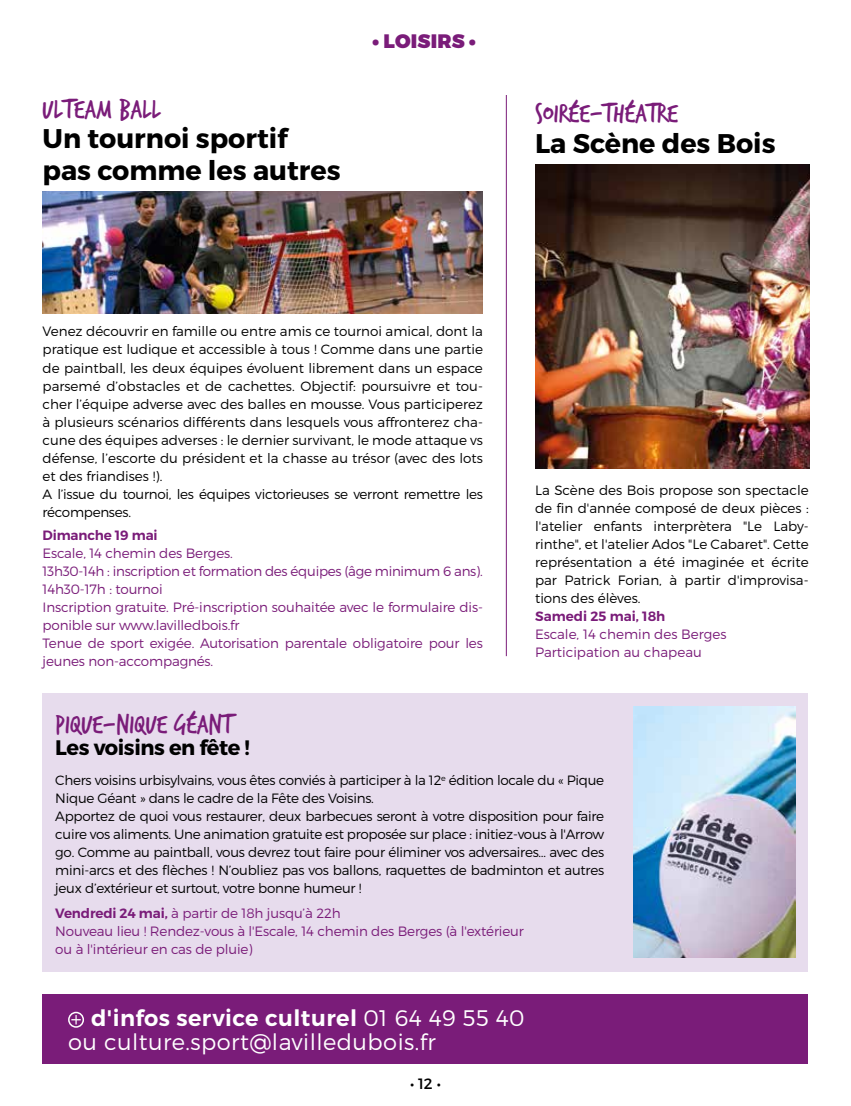
<style>
.page{position:relative;width:851px;height:1106px;background:#fff}
.page>*{position:absolute;margin:0;border:0;box-sizing:border-box;transform-origin:0 0}
.t1{font:28.5px "Trash Hand";color:#7a1c79}
.t2{font:700 27px/31.5px "Montserrat";color:#000}
.t3{font:300 22.5px/24px "Montserrat";letter-spacing:.02em;color:#fff}
.t4{font:700 21px "Montserrat";letter-spacing:-.02em;color:#000}
.t5{font:900 19.5px "Montserrat";letter-spacing:.01em;color:#7a1c79}
.t6{font:15px "Montserrat";color:#000}
.t7{font:300 13.5px/18px "Montserrat";letter-spacing:-.02em;color:#000}
.t8{font:300 13.5px/18px "Montserrat";color:#000}
.t9{font:300 13.5px/18px "Montserrat";letter-spacing:-.01em;color:#7a1c79}
.t10{font:600 13.5px "Montserrat";letter-spacing:-.005em;color:#7a1c79}
.s1{font-weight:600}
</style>
<div class="page">
<div style="left:43px;top:993px;width:765px;height:70px;background:#7a1c79"></div>
<div style="left:43px;top:693px;width:765px;height:279px;background:#e7dced"></div>
<img style="left:634px;top:706px;width:161px;height:251px">
<div style="left:68px;top:1011px;width:16px;height:16px;border:2px solid #fff;border-radius:50%"></div>
<svg style="left:71px;top:1015px;width:10px;height:9px"></svg>
<img style="left:43px;top:191px;width:440px;height:122px">
<img style="left:535px;top:165px;width:274px;height:304px">
<hr style="left:506px;top:95px;width:1px;height:561px;background:#7a1c79">
<h1 class="t1" style="left:43px;top:95px;width:120px">ULTEAM BALL</h1>
<h2 class="t2" style="left:43px;top:123px;width:299px">Un tournoi sportif pas comme les autres</h2>
<h3 class="t5" style="left:372px;top:28px;width:105px">• LOISIRS •</h3>
<h1 class="t1" style="left:535px;top:99px;width:144px">SOIRÉE-THÉÂTRE</h1>
<h2 class="t2" style="left:535px;top:128px;width:242px">La Scène des Bois</h2>
<p class="t8" style="left:43px;top:322px;width:442px">Venez découvrir en famille ou entre amis ce tournoi amical, dont la pratique est ludique et accessible à tous ! Comme dans une partie de paintball, les deux équipes évoluent librement dans un espace parsemé d’obstacles et de cachettes. Objectif: poursuivre et tou&shy;cher l’équipe adverse avec des balles en mousse. Vous participerez à plusieurs scénarios différents dans lesquels vous affronterez cha&shy;cune des équipes adverses : le dernier survivant, le mode attaque vs défense, l’escorte du président et la chasse au trésor (avec des lots et des friandises !).<br>A l’issue du tournoi, les équipes victorieuses se verront remettre les récompenses.</p>
<p class="t10" style="left:43px;top:527px;width:117px">Dimanche 19 mai</p>
<p class="t9" style="left:43px;top:544px;width:442px">Escale, 14 chemin des Berges.<br>13h30-14h : inscription et formation des équipes (âge minimum 6 ans).<br>14h30-17h : tournoi<br>Inscription gratuite. Pré-inscription souhaitée avec le formulaire dis&shy;ponible sur www.lavilledbois.fr<br>Tenue de sport exigée. Autorisation parentale obligatoire pour les jeunes non-accompagnés.</p>
<p class="t7" style="left:535px;top:481px;width:275px;text-align:justify">La Scène des Bois propose son spectacle de fin d'année composé de deux pièces : l'atelier enfants interprètera "Le Laby&shy;rinthe", et l'atelier Ados "Le Cabaret". Cette représentation a été imaginée et écrite par Patrick Forian, à partir d'improvisa&shy;tions des élèves.</p>
<p class="t10" style="left:535px;top:607px;width:132px">Samedi 25 mai, 18h</p>
<p class="t9" style="left:535px;top:625px;width:193px">Escale, 14 chemin des Berges<br>Participation au chapeau</p>
<h1 class="t1" style="left:55px;top:710px;width:179px">PIQUE-NIQUE GÉANT</h1>
<h3 class="t4" style="left:55px;top:734px;width:196px">Les voisins en fête !</h3>
<p class="t7" style="left:55px;top:771px;width:550px">Chers voisins urbisylvains, vous êtes conviés à participer à la 12<sup>e</sup> édition locale du « Pique Nique Géant » dans le cadre de la Fête des Voisins.<br>Apportez de quoi vous restaurer, deux barbecues seront à votre disposition pour faire cuire vos aliments. Une animation gratuite est proposée sur place : initiez-vous à l'Arrow go. Comme au paintball, vous devrez tout faire pour éliminer vos adversaires… avec des mini-arcs et des flèches ! N’oubliez pas vos ballons, raquettes de badminton et autres jeux d’extérieur et surtout, votre bonne humeur !</p>
<p class="t9" style="left:55px;top:904px;width:470px"><span class="s1">Vendredi 24 mai,</span> à partir de 18h jusqu’à 22h<br>Nouveau lieu ! Rendez-vous à l'Escale, 14 chemin des Berges (à l'extérieur ou à l'intérieur en cas de pluie)</p>
<h3 class="t3" style="left:68px;top:1005px;width:458px;text-indent:23px"><span class="s1">d'infos service culturel</span> 01 64 49 55 40 ou culture.sport@lavilledubois.fr</h3>
<p class="t6" style="left:410px;top:1074px;width:32px">• 12 •</p>
</div>
